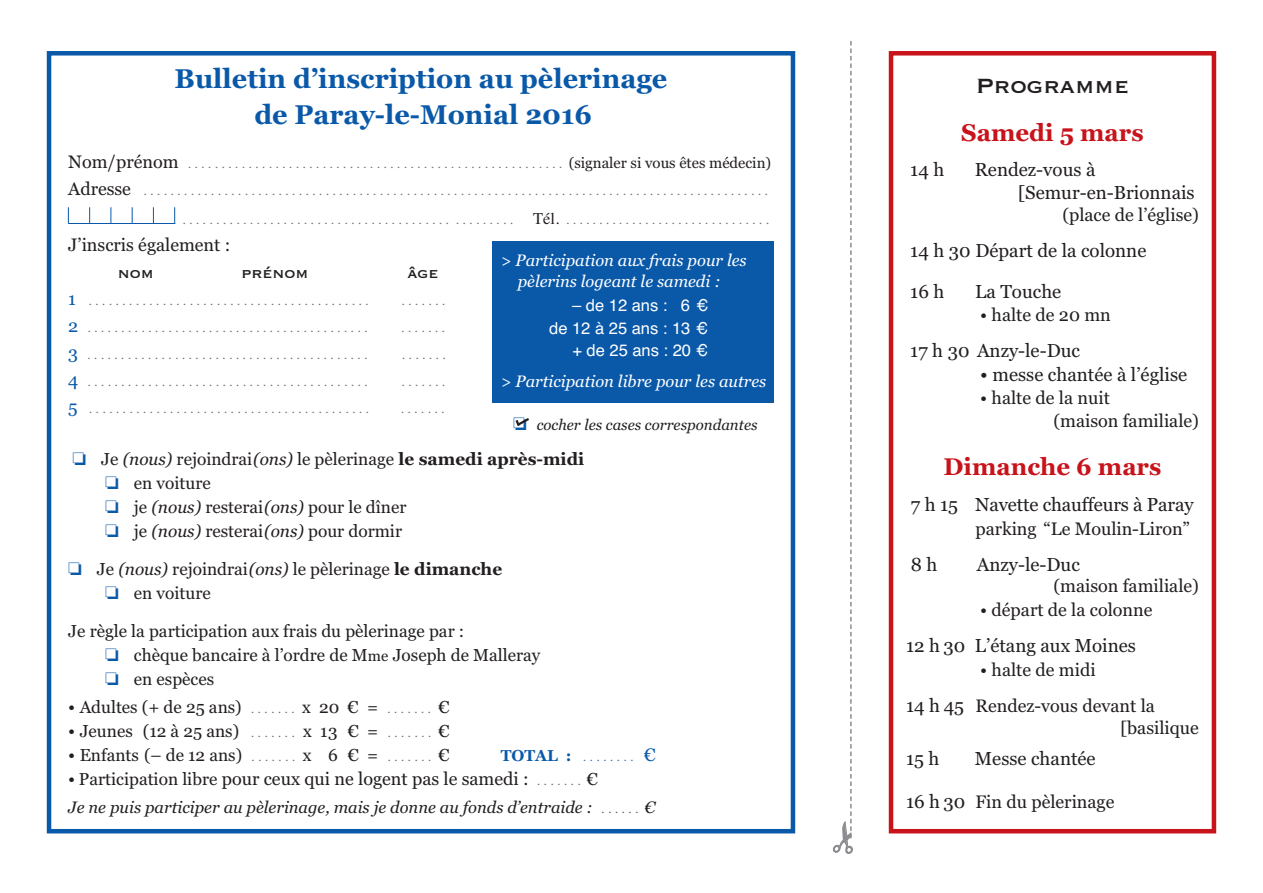
<style>
.page{position:relative;width:1263px;height:893px;background:#fff}
.page>*{position:absolute;margin:0;border:0;box-sizing:border-box;transform-origin:0 0}
.t1{font:700 27px/36px "Georgia";color:#0a59a9;text-align:center}
.t2{font:27px "Copperplate";color:#231f20}
.t3{font:700 24px "Georgia";color:#c8131b}
.t4{font:18.75px/22.6px "Georgia";color:#231f20}
.t5{font:18px/23.4px "Georgia";color:#231f20}
.t6{font:18px "Copperplate";color:#231f20}
.t7{font:17.25px/24px "Georgia";color:#231f20}
.t8{font:italic 16.5px/21px "Georgia";color:#fff;text-align:center}
.t9{font:italic 16.5px "Georgia";color:#231f20}
.t10{font:16.5px/22.5px "Helvetica";color:#fff;text-align:right}
.t11{font:italic 15px "Georgia";color:#231f20}
.t12{font:13.5px/27px "Times";color:#6c6d70}
.t13{font:13.5px "Times";color:#436fb6}
.s1{font-family:"Georgia";font-size:18px;color:#231f20}
.s2{font-family:"Georgia";font-size:15px;color:#231f20}
.s3{font-size:16.5px;color:#231f20}
.s4{font-family:"Georgia";font-size:18px;color:#0a59a9}
.s5{color:#0a59a9}
.s6{font-style:italic}
.s7{font-weight:700}
.s8{font-size:15px}
.s9{font-size:18px}
.s10{font-family:"Times";font-size:13.5px;color:#6c6d70}
.s11{font-family:"Georgia";font-weight:700;font-size:15.75px;color:#0a59a9}
.s12{font-size:17.25px}
.s13{font-family:"Times";font-style:normal;font-size:13.5px;color:#57585a}
.s14{font-style:normal}
.s15{font-size:19.5px}
.s16{font-size:18.75px}
</style>
<div class="page">
<div style="left:47px;top:51px;width:748px;height:782px;border:4px solid #0a59a9"></div>
<hr style="left:68px;top:223px;width:107px;height:1px;background:#0a59a9">
<svg style="left:68px;top:207px;width:1px;height:17px"></svg>
<svg style="left:89px;top:207px;width:1px;height:16px"></svg>
<svg style="left:111px;top:207px;width:1px;height:16px"></svg>
<svg style="left:132px;top:207px;width:1px;height:16px"></svg>
<svg style="left:153px;top:207px;width:1px;height:16px"></svg>
<svg style="left:174px;top:207px;width:1px;height:16px"></svg>
<div style="left:889px;top:51px;width:327px;height:782px;border:4px solid #c8131b"></div>
<div style="left:492px;top:242px;width:282px;height:161px;background:#0a59a9"></div>
<svg style="left:515px;top:418px;width:14px;height:8px"></svg>
<svg style="left:833px;top:41px;width:20px;height:813px"></svg>
<h1 class="t1" style="left:175px;top:61px;width:494px">Bulletin d’inscription au pèlerinage de Paray-le-Monial 2016</h1>
<p class="t12" style="left:68px;top:150px;width:704px"><span class="s1">Nom/prénom</span> ........................................................ <span class="s2">(signalersivousêtesmédecin)<br></span><span class="s1">Adresse</span> .............................................................................................</p>
<p class="t12" style="left:182px;top:206px;width:588px">........................................ ......... <span class="s3">Tél.</span> ...............................</p>
<h3 class="t5" style="left:68px;top:233px;width:164px">J’inscris également :</h3>
<h3 class="t6" style="left:118px;top:261px;width:37px">nom</h3>
<h3 class="t6" style="left:242px;top:261px;width:69px">prénom</h3>
<h3 class="t6" style="left:407px;top:261px;width:33px">âge</h3>
<p class="t12" style="left:68px;top:287px;width:301px"><span class="s4">1</span> ..........................................</p>
<p class="t12" style="left:401px;top:287px;width:45px">.......</p>
<p class="t12" style="left:68px;top:314px;width:300px"><span class="s4">2</span> ..........................................</p>
<p class="t12" style="left:401px;top:314px;width:45px">.......</p>
<p class="t12" style="left:68px;top:341px;width:300px"><span class="s4">3</span> ..........................................</p>
<p class="t12" style="left:401px;top:341px;width:45px">.......</p>
<p class="t12" style="left:68px;top:368px;width:300px"><span class="s4">4</span> ..........................................</p>
<p class="t12" style="left:401px;top:368px;width:45px">.......</p>
<p class="t12" style="left:68px;top:395px;width:302px"><span class="s4">5</span> ..........................................</p>
<p class="t12" style="left:400px;top:395px;width:45px">.......</p>
<p class="t7" style="left:105px;top:447px;width:480px;text-indent:-33px"><span class="s5">❏</span> Je <span class="s6">(nous)</span> rejoindrai<span class="s6">(ons)</span> le pèlerinage <span class="s7">le samedi après-midi </span><span class="s5">❏</span> en voiture<br><span class="s5">❏</span> je <span class="s6">(nous)</span> resterai<span class="s6">(ons)</span> pour le dîner<br><span class="s5">❏</span> je <span class="s6">(nous)</span> resterai<span class="s6">(ons)</span> pour dormir</p>
<p class="t7" style="left:105px;top:557px;width:398px;text-indent:-37px"><span class="s5">❏</span> Je <span class="s6">(nous)</span> rejoindrai<span class="s6">(ons)</span> le pèlerinage <span class="s7">le dimanche </span><span class="s5">❏</span> en voiture</p>
<p class="t7" style="left:105px;top:619px;width:436px;text-indent:-37px">Je règle la participation aux frais du pèlerinage par :<br><span class="s5">❏</span> chèque bancaire à l’ordre de M<span class="s8">me</span> Joseph de Malleray <span class="s5">❏</span> en espèces</p>
<p class="t7" style="left:68px;top:695px;width:383px"><span class="s9">•</span>Adultes(+de25ans) <span class="s10">.......</span> x 20 € = <span class="s10">.......</span> €</p>
<p class="t7" style="left:68px;top:719px;width:383px"><span class="s9">•</span>Jeunes (12à25ans) <span class="s10">.......</span> x 13 € = <span class="s10">.......</span> €</p>
<p class="t7" style="left:68px;top:743px;width:383px"><span class="s9">•</span>Enfants(–de12ans) <span class="s10">.......</span> x 6 € = <span class="s10">.......</span> €</p>
<p class="t13" style="left:501px;top:748px;width:157px"><span class="s11">TOTAL :</span> ........ <span class="s4">€</span></p>
<h3 class="t5" style="left:68px;top:767px;width:531px">• <span class="s12">Participation libre</span> pour ceux qui ne logent pas le samedi : <span class="s10">. . . . . . .</span> <span class="s12">€</span></h3>
<p class="t9" style="left:68px;top:798px;width:589px">Je ne puis participer au pèlerinage, mais je donne au fonds d’entraide : <span class="s13">. . . . . .</span> €</p>
<p class="t8" style="left:501px;top:250px;width:247px"><span class="s14">&gt;</span> Participation aux frais pour les pèlerins logeant le samedi :</p>
<p class="t10" style="left:549px;top:294px;width:161px">–de12ans: 6€ de12à25ans:13€ +de25ans:20€</p>
<p class="t8" style="left:501px;top:371px;width:267px"><span class="s14">&gt;</span> Participation libre pour les autres</p>
<p class="t11" style="left:513px;top:416px;width:246px"><span class="s5">❏</span> cocher les cases correspondantes</p>
<h1 class="t2" style="left:976px;top:68px;width:155px">Programme</h1>
<h2 class="t3" style="left:961px;top:118px;width:184px">Samedi 5 mars</h2>
<h3 class="t4" style="left:910px;top:158px;width:36px">14 h</h3>
<h3 class="t4" style="left:1018px;top:158px;width:178px;text-indent:-43px">Rendez-vous à [Semur-en-Brionnais</h3>
<h3 class="t5" style="left:1062px;top:203px;width:138px">(place de l’église)</h3>
<h3 class="t4" style="left:910px;top:231px;width:238px;line-height:40.3px">14 h 30 Départ de la colonne<br>16 h</h3>
<h3 class="t4" style="left:975px;top:280px;width:88px">La Touche</h3>
<h3 class="t5" style="left:980px;top:303px;width:132px">• halte de 20 mn</h3>
<h3 class="t4" style="left:910px;top:339px;width:171px">17 h 30 Anzy-le-Duc</h3>
<h3 class="t4" style="left:980px;top:363px;width:209px"><span class="s15">•</span> messe chantée à l’église</h3>
<h3 class="t5" style="left:1053px;top:386px;width:147px;text-indent:-73px">• halte de la nuit<br>(maison familiale)</h3>
<h2 class="t3" style="left:944px;top:453px;width:219px">Dimanche 6 mars</h2>
<h3 class="t4" style="left:911px;top:494px;width:284px">7 h 15 Navette chauffeurs à Paray</h3>
<h3 class="t5" style="left:975px;top:517px;width:216px">parking “Le Moulin-Liron”</h3>
<h3 class="t4" style="left:911px;top:553px;width:28px">8h</h3>
<h3 class="t4" style="left:977px;top:553px;width:105px">Anzy-le-Duc</h3>
<h3 class="t5" style="left:1053px;top:574px;width:147px">(maison familiale)</h3>
<h3 class="t5" style="left:980px;top:598px;width:174px">• départ de la colonne</h3>
<h3 class="t4" style="left:906px;top:634px;width:231px">12 h 30 L’étang aux Moines</h3>
<h3 class="t5" style="left:906px;top:651px;width:250px;line-height:36.2px;text-indent:74px">• halte de midi<br><span class="s16">14 h 45</span> Rendez-vous devant la</h3>
<h3 class="t5" style="left:1120px;top:716px;width:80px">[basilique</h3>
<h3 class="t4" style="left:906px;top:747px;width:35px">15 h</h3>
<h3 class="t4" style="left:975px;top:747px;width:122px">Messe chantée</h3>
<h3 class="t5" style="left:906px;top:790px;width:210px"><span class="s16">16 h 30</span> Fin du pèlerinage</h3>
</div>
